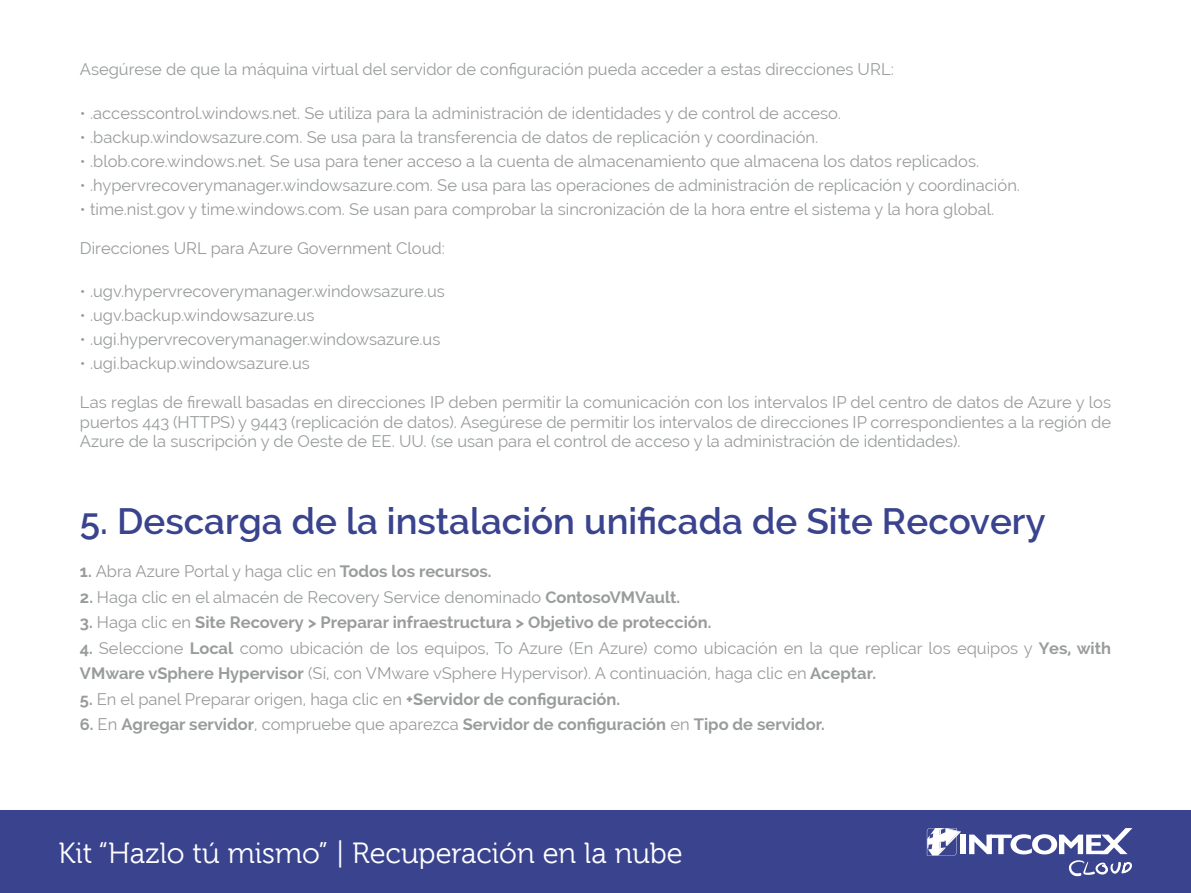
<style>
.page{position:relative;width:1191px;height:893px;background:#fff}
.page>*{position:absolute;margin:0;border:0;box-sizing:border-box;transform-origin:0 0}
.t1{font:600 36.75px "Raleway";color:#3a438e}
.t2{font:29.1px "Museo For Dell";color:#fff}
.t3{font:16.5px/19.5px "Raleway";color:#999c9c;text-align:justify}
.t4{font:700 16.5px "Raleway";color:#999c9c}
.s1{font-weight:700}
.s2{font-weight:400}
</style>
<div class="page">
<div style="left:0;top:810px;width:1191px;height:83px;background:#3a438e"></div>
<svg style="left:1069px;top:860px;width:63px;height:17px"></svg>
<svg style="left:969px;top:828px;width:163px;height:26px"></svg>
<div style="left:960px;top:835px;width:6px;height:19px;background:#fff"></div>
<svg style="left:927px;top:828px;width:34px;height:28px"></svg>
<p class="t3" style="left:80px;top:60px;width:815px">Asegúrese de que la máquina virtual del servidor de configuración pueda acceder a estas direcciones URL:</p>
<p class="t3" style="left:80px;top:103px;width:762px">• .accesscontrol.windows.net. Se utiliza para la administración de identidades y de control de acceso.</p>
<p class="t3" style="left:80px;top:127px;width:740px">• .backup.windowsazure.com. Se usa para la transferencia de datos de replicación y coordinación.</p>
<p class="t3" style="left:80px;top:151px;width:900px">• .blob.core.windows.net. Se usa para tener acceso a la cuenta de almacenamiento que almacena los datos replicados.</p>
<p class="t3" style="left:80px;top:175px;width:941px">• .hypervrecoverymanager.windowsazure.com. Se usa para las operaciones de administración de replicación y coordinación.</p>
<p class="t3" style="left:80px;top:199px;width:916px">• time.nist.gov y time.windows.com. Se usan para comprobar la sincronización de la hora entre el sistema y la hora global.</p>
<p class="t3" style="left:80px;top:238px;width:367px">Direcciones URL para Azure Government Cloud:</p>
<p class="t3" style="left:80px;top:282px;width:366px">• .ugv.hypervrecoverymanager.windowsazure.us</p>
<p class="t3" style="left:80px;top:306px;width:236px">• .ugv.backup.windowsazure.us</p>
<p class="t3" style="left:80px;top:330px;width:362px">• .ugi.hypervrecoverymanager.windowsazure.us</p>
<p class="t3" style="left:80px;top:354px;width:231px">• .ugi.backup.windowsazure.us</p>
<p class="t3" style="left:80px;top:393px;width:1032px">Las reglas de firewall basadas en direcciones IP deben permitir la comunicación con los intervalos IP del centro de datos de Azure y los puertos 443 (HTTPS) y 9443 (replicación de datos). Asegúrese de permitir los intervalos de direcciones IP correspondientes a la región de Azure de la suscripción y de Oeste de EE. UU. (se usan para el control de acceso y la administración de identidades).</p>
<h1 class="t1" style="left:80px;top:500px;width:967px">5. Descarga de la instalación unificada de Site Recovery</h1>
<p class="t3" style="left:80px;top:562px;width:413px"><span class="s1">1.</span> Abra Azure Portal y haga clic en <span class="s1">Todos los recursos.</span></p>
<p class="t3" style="left:80px;top:587px;width:601px"><span class="s1">2.</span> Haga clic en el almacén de Recovery Service denominado <span class="s1">ContosoVMVault.</span></p>
<p class="t4" style="left:80px;top:613px;width:633px">3. <span class="s2">Haga clic en</span> Site Recovery &gt; Preparar infraestructura &gt; Objetivo de protección.</p>
<p class="t3" style="left:80px;top:635px;width:1032px;line-height:25.5px"><span class="s1">4.</span> Seleccione <span class="s1">Local</span> como ubicación de los equipos, To Azure (En Azure) como ubicación en la que replicar los equipos y <span class="s1">Yes, with<br>VMware vSphere Hypervisor</span> (Sí, con VMware vSphere Hypervisor). A continuación, haga clic en <span class="s1">Aceptar.</span></p>
<p class="t3" style="left:80px;top:689px;width:542px"><span class="s1">5.</span> En el panel Preparar origen, haga clic en <span class="s1">+Servidor de configuración.</span></p>
<p class="t4" style="left:80px;top:715px;width:746px">6. <span class="s2">En</span> Agregar servidor<span class="s2">, compruebe que aparezca</span> Servidor de configuración <span class="s2">en</span> Tipo de servidor.</p>
<h2 class="t2" style="left:58px;top:837px;width:626px">Kit “Hazlo tú mismo” | Recuperación en la nube</h2>
</div>
